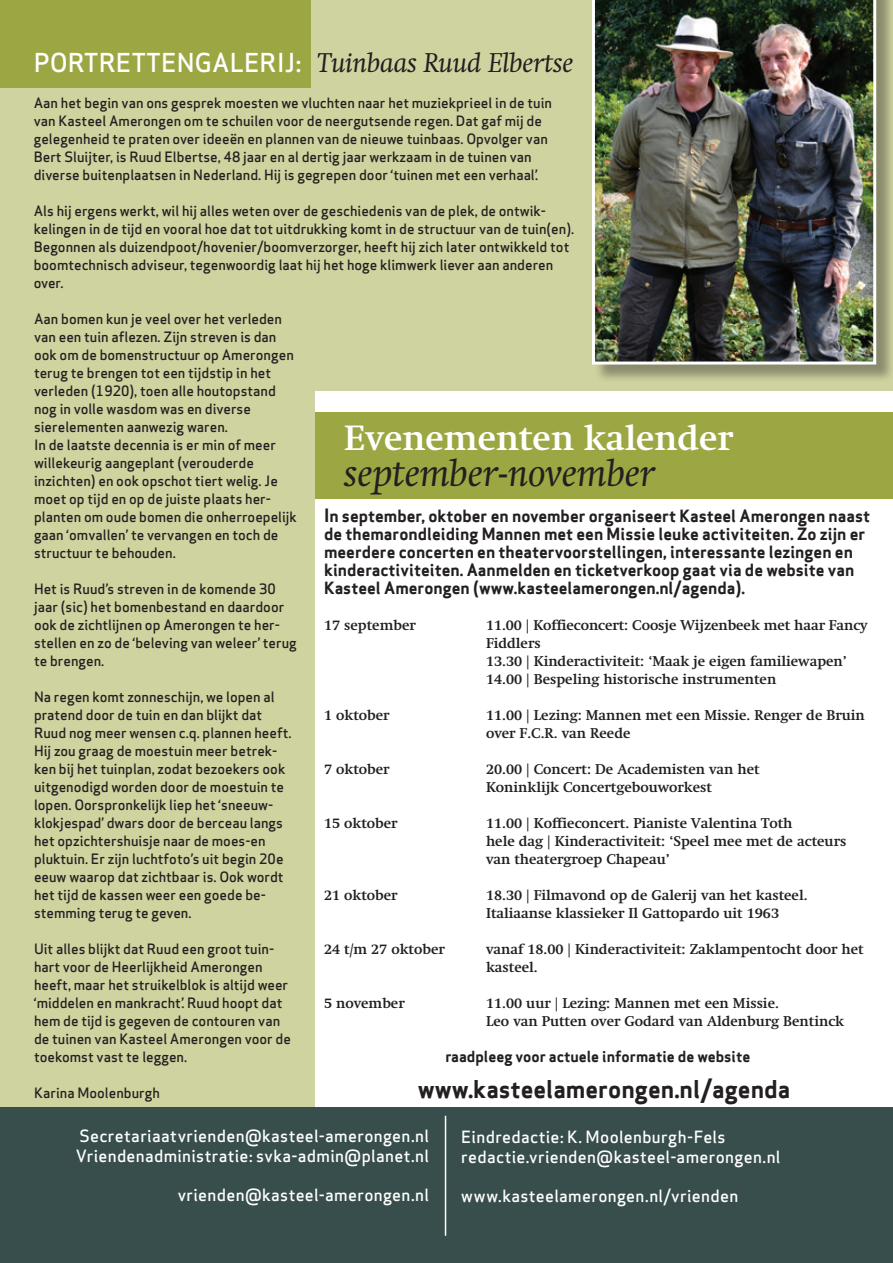
<style>
.page{position:relative;width:893px;height:1263px;background:#ced39f}
.page>*{position:absolute;margin:0;border:0;box-sizing:border-box;transform-origin:0 0}
.t1{font:italic 37.5px "Swift";color:#231f20}
.t2{font:700 34.5px "Swift";color:#fff}
.t3{font:italic 27px "Swift";color:#231f20}
.t4{font:24px "Apex Sans Bold T";color:#231f20}
.t5{font:16.5px/18px "Apex Sans Bold T";color:#231f20}
.t6{font:16.5px/19.8px "Apex Sans Medium T";letter-spacing:.02em;color:#fff}
.t7{font:15px "Apex Sans Bold T";color:#231f20}
.t8{font:13.95px/18px "Apex Sans Medium T";color:#231f20}
.t9{font:700 13.95px/18px "Swift";color:#231f20}
.s1{font-family:"Apex Sans Medium T";font-style:normal;font-size:25.5px;color:#fff}
.s2{font-size:18px}
</style>
<div class="page">
<div style="left:315px;top:392px;width:578px;height:729px;background:#fff"></div>
<div style="left:0;top:0;width:310px;height:88px;background:#9ca743"></div>
<div style="left:594px;top:0;width:299px;height:383px;background:#231f20;opacity:.4"></div>
<img style="left:592px;top:0;width:284px;height:364px">
<div style="left:0;top:1107px;width:893px;height:156px;background:#384e4d"></div>
<hr style="left:445px;top:1116px;width:1px;height:120px;background:#fff">
<div style="left:315px;top:412px;width:578px;height:87px;background:#9ca743"></div>
<h3 class="t3" style="left:34px;top:47px;width:541px"><span class="s1">PORTRETTENGALERIJ:</span> Tuinbaas Ruud Elbertse</h3>
<p class="t8" style="left:34px;top:94px;width:520px">Aan het begin van ons gesprek moesten we vluchten naar het muziekprieel in de tuin van Kasteel Amerongen om te schuilen voor de neergutsende regen. Dat gaf mij de gelegenheid te praten over ideeën en plannen van de nieuwe tuinbaas. Opvolger van Bert Sluijter, is Ruud Elbertse, 48 jaar en al dertig jaar werkzaam in de tuinen van diverse buitenplaatsen in Nederland. Hij is gegrepen door ‘tuinen met een verhaal’.</p>
<p class="t8" style="left:34px;top:202px;width:542px">Als hij ergens werkt, wil hij alles weten over de geschiedenis van de plek, de ontwik&shy;kelingen in de tijd en vooral hoe dat tot uitdrukking komt in de structuur van de tuin(en).<br>Begonnen als duizendpoot/hovenier/boomverzorger, heeft hij zich later ontwikkeld tot boomtechnisch adviseur, tegenwoordig laat hij het hoge klimwerk liever aan anderen over.</p>
<p class="t8" style="left:34px;top:310px;width:264px">Aan bomen kun je veel over het verleden van een tuin aflezen. Zijn streven is dan ook om de bomenstructuur op Amerongen terug te brengen tot een tijdstip in het verleden (1920), toen alle houtopstand nog in volle wasdom was en diverse sierelementen aanwezig waren.<br>In de laatste decennia is er min of meer willekeurig aangeplant (verouderde inzichten) en ook opschot tiert welig. Je moet op tijd en op de juiste plaats her&shy;planten om oude bomen die onherroepelijk gaan ‘omvallen’ te vervangen en toch de structuur te behouden.</p>
<p class="t8" style="left:34px;top:580px;width:264px">Het is Ruud’s streven in de komende 30 jaar (sic) het bomenbestand en daardoor ook de zichtlijnen op Amerongen te her&shy;stellen en zo de ‘beleving van weleer’ terug te brengen.</p>
<p class="t8" style="left:34px;top:688px;width:259px">Na regen komt zonneschijn, we lopen al pratend door de tuin en dan blijkt dat Ruud nog meer wensen c.q. plannen heeft.<br>Hij zou graag de moestuin meer betrek&shy;ken bij het tuinplan, zodat bezoekers ook uitgenodigd worden door de moestuin te lopen. Oorspronkelijk liep het ‘sneeuw&shy;klokjespad’ dwars door de berceau langs het opzichtershuisje naar de moes-en pluktuin. Er zijn luchtfoto’s uit begin 20e eeuw waarop dat zichtbaar is. Ook wordt het tijd de kassen weer een goede be&shy;stemming terug te geven.</p>
<p class="t8" style="left:34px;top:940px;width:258px">Uit alles blijkt dat Ruud een groot tuin&shy;hart voor de Heerlijkheid Amerongen heeft, maar het struikelblok is altijd weer ‘middelen en mankracht’. Ruud hoopt dat hem de tijd is gegeven de contouren van de tuinen van Kasteel Amerongen voor de toekomst vast te leggen.</p>
<p class="t8" style="left:34px;top:1084px;width:127px">Karina Moolenburgh</p>
<h2 class="t2" style="left:344px;top:418px;width:390px">Evenementen kalender</h2>
<h1 class="t1" style="left:344px;top:451px;width:312px">september-november</h1>
<p class="t5" style="left:324px;top:507px;width:548px"><span class="s2">I</span>n september, oktober en november organiseert Kasteel Amerongen naast de themarondleiding Mannen met een Missie leuke activiteiten. Zo zijn er meerdere concerten en theatervoorstellingen, interessante lezingen en kinderactiviteiten. Aanmelden en ticketverkoop gaat via de website van Kasteel Amerongen (www.kasteelamerongen.nl/agenda).</p>
<p class="t9" style="left:324px;top:616px;width:93px">17 september</p>
<p class="t9" style="left:486px;top:616px;width:383px">11.00 | Koffieconcert: Coosje Wijzenbeek met haar Fancy Fiddlers<br>13.30 | Kinderactiviteit: ‘Maak je eigen familiewapen’ 14.00 | Bespeling historische instrumenten</p>
<p class="t9" style="left:324px;top:706px;width:67px">1 oktober</p>
<p class="t9" style="left:486px;top:706px;width:380px">11.00 | Lezing: Mannen met een Missie. Renger de Bruin over F.C.R. van Reede</p>
<p class="t9" style="left:324px;top:760px;width:67px">7 oktober</p>
<p class="t9" style="left:486px;top:760px;width:275px">20.00 | Concert: De Academisten van het<br>Koninklijk Concertgebouworkest</p>
<p class="t9" style="left:324px;top:814px;width:75px">15 oktober</p>
<p class="t9" style="left:486px;top:814px;width:362px">11.00 | Koffieconcert. Pianiste Valentina Toth<br>hele dag | Kinderactiviteit: ‘Speel mee met de acteurs van theatergroep Chapeau’</p>
<p class="t9" style="left:324px;top:886px;width:75px">21 oktober</p>
<p class="t9" style="left:486px;top:886px;width:323px">18.30 | Filmavond op de Galerij van het kasteel.<br>Italiaanse klassieker Il Gattopardo uit 1963</p>
<p class="t9" style="left:324px;top:940px;width:122px">24 t/m 27 oktober</p>
<p class="t9" style="left:486px;top:940px;width:379px">vanaf 18.00 | Kinderactiviteit: Zaklampentocht door het kasteel.</p>
<p class="t9" style="left:324px;top:994px;width:82px">5 november</p>
<p class="t9" style="left:486px;top:994px;width:360px">11.00 uur | Lezing: Mannen met een Missie.<br>Leo van Putten over Godard van Aldenburg Bentinck</p>
<p class="t7" style="left:445px;top:1047px;width:306px">raadpleeg voor actuele informatie de website</p>
<h3 class="t4" style="left:418px;top:1074px;width:374px">www.kasteelamerongen.nl/agenda</h3>
<p class="t6" style="left:76px;top:1126px;width:355px">Secretariaatvrienden@kasteel-amerongen.nl<br>Vriendenadministratie: svka-admin@planet.nl</p>
<p class="t6" style="left:178px;top:1185px;width:253px">vrienden@kasteel-amerongen.nl</p>
<p class="t6" style="left:461px;top:1127px;width:321px">Eindredactie: K. Moolenburgh-Fels redactie.vrienden@kasteel-amerongen.nl</p>
<p class="t6" style="left:461px;top:1186px;width:278px">www.kasteelamerongen.nl/vrienden</p>
</div>
